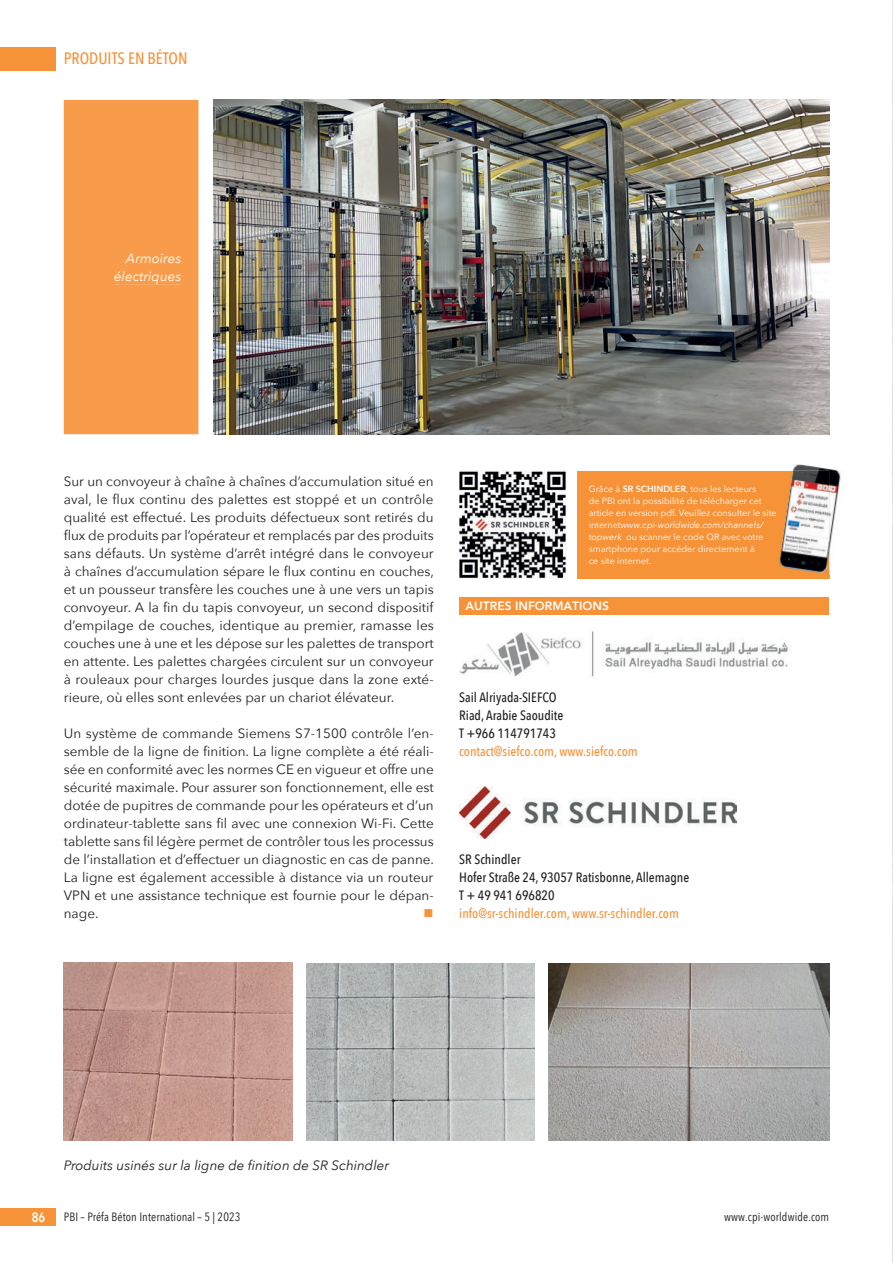
<style>
.page{position:relative;width:893px;height:1263px;background:#fff}
.page>*{position:absolute;margin:0;border:0;box-sizing:border-box;transform-origin:0 0}
.t1{font:500 16.5px "Avenir Next Condensed";color:#f69238}
.t2{font:13.5px/18px "Avenir Next";color:#231f20;text-align:justify}
.t3{font:500 13.5px/18px "Avenir Next Condensed";color:#231f20}
.t4{font:500 13.5px "Avenir Next Condensed";color:#f69238}
.t5{font:italic 13.5px "Avenir Next";color:#231f20}
.t6{font:italic 13.5px/18px "Avenir Next";color:#fff;text-align:right}
.t7{font:600 13.5px "Avenir Next Condensed";color:#fff}
.t8{font:13.5px "Wingdings";color:#f69238}
.t9{font:12px "Avenir Next Condensed";letter-spacing:.01em;color:#231f20}
.t10{font:800 12px "Avenir";color:#fff}
.t11{font:9px/12px "Avenir Next";color:#fff}
.s1{font-weight:600}
.s2{font-style:italic}
</style>
<div class="page">
<div style="left:0;top:47px;width:55px;height:23px;background:#f69238"></div>
<div style="left:0;top:1208px;width:55px;height:18px;background:#f69238"></div>
<div style="left:459px;top:597px;width:370px;height:17px;background:#f69238"></div>
<img style="left:459px;top:631px;width:329px;height:46px">
<img style="left:459px;top:787px;width:277px;height:51px">
<div style="left:577px;top:471px;width:252px;height:107px;background:#f69238"></div>
<img style="left:459px;top:471px;width:107px;height:107px">
<img style="left:793px;top:464px;width:48px;height:111px">
<img style="left:779px;top:471px;width:50px;height:103px">
<div style="left:64px;top:100px;width:134px;height:334px;background:#f89c4b"></div>
<div style="left:125px;top:253px;width:56px;height:10px;background:#f89c4b"></div>
<div style="left:114px;top:271px;width:67px;height:13px;background:#f89c4b"></div>
<img style="left:213px;top:100px;width:616px;height:335px">
<img style="left:64px;top:963px;width:228px;height:177px">
<img style="left:306px;top:964px;width:228px;height:176px">
<img style="left:548px;top:964px;width:281px;height:176px">
<img style="left:892px;top:1px;width:1px;height:1261px">
<p class="t1" style="left:64px;top:49px;width:125px">PRODUITS EN BÉTON</p>
<p class="t6" style="left:114px;top:249px;width:69px">Armoires électriques</p>
<p class="t2" style="left:64px;top:472px;width:372px">Sur un convoyeur à chaîne à chaînes d’accumulation situé en aval, le flux continu des palettes est stoppé et un contrôle qualité est effectué. Les produits défectueux sont retirés du flux de produits par l’opérateur et remplacés par des produits sans défauts. Un système d’arrêt intégré dans le convoyeur à chaînes d’accumulation sépare le flux continu en couches, et un pousseur transfère les couches une à une vers un tapis convoyeur. A la fin du tapis convoyeur, un second dispositif d’empilage de couches, identique au premier, ramasse les couches une à une et les dépose sur les palettes de transport en attente. Les palettes chargées circulent sur un convoyeur à rouleaux pour charges lourdes jusque dans la zone exté&shy;rieure, où elles sont enlevées par un chariot élévateur.</p>
<p class="t2" style="left:64px;top:724px;width:372px">Un système de commande Siemens S7-1500 contrôle l’en&shy;semble de la ligne de finition. La ligne complète a été réali&shy;sée en conformité avec les normes CE en vigueur et offre une sécurité maximale. Pour assurer son fonctionnement, elle est dotée de pupitres de commande pour les opérateurs et d’un ordinateur-tablette sans fil avec une connexion Wi-Fi. Cette tablette sans fil légère permet de contrôler tous les processus de l’installation et d’effectuer un diagnostic en cas de panne.<br>La ligne est également accessible à distance via un routeur VPN et une assistance technique est fournie pour le dépan&shy;nage.</p>
<p class="t8" style="left:424px;top:906px;width:12px">■</p>
<p class="t11" style="left:589px;top:483px;width:189px">Grâce à <span class="s1">SR SCHINDLER</span>, tous les lecteurs<br>de PBI ont la possibilité de télécharger cet article en version pdf. Veuillez consulter le site internet<span class="s2">www.cpi-worldwide.com/channels/ topwerk</span> ou scanner le code QR avec votre smart phone pour accéder directement à<br>ce site internet.</p>
<p class="t10" style="left:466px;top:597px;width:145px">AUTRES INFORMATIONS</p>
<p class="t3" style="left:459px;top:688px;width:106px">Sail Alriyada-SIEFCO<br>Riad, Arabie Saoudite<br>T +966 114791743</p>
<p class="t4" style="left:459px;top:743px;width:180px">contact@siefco.com, www.siefco.com</p>
<p class="t3" style="left:459px;top:850px;width:232px">SR Schindler<br>Hofer Straße 24, 93057 Ratisbonne, Allemagne<br>T + 49 941 696820</p>
<p class="t4" style="left:459px;top:905px;width:221px">info@sr-schindler.com, www.sr-schindler.com</p>
<p class="t5" style="left:64px;top:1154px;width:327px">Produits usinés sur la ligne de finition de SR Schindler</p>
<p class="t7" style="left:32px;top:1206px;width:15px">86</p>
<p class="t9" style="left:64px;top:1207px;width:178px">PBI – Préfa Béton International – 5 | 2023</p>
<p class="t9" style="left:724px;top:1207px;width:107px">www.cpi-worldwide.com</p>
</div>
